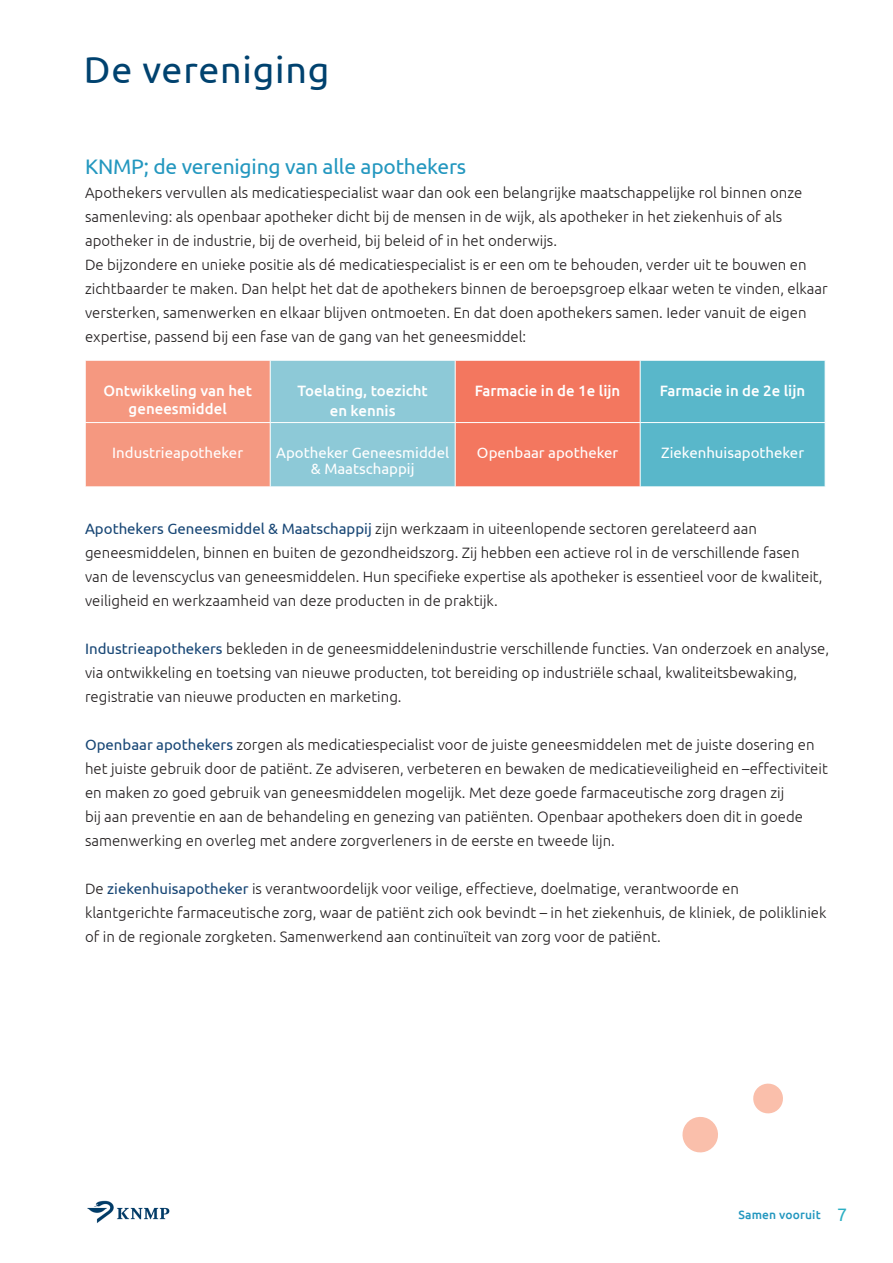
<style>
.page{position:relative;width:893px;height:1263px;background:#fff}
.page>*{position:absolute;margin:0;border:0;box-sizing:border-box;transform-origin:0 0}
._2__Platte_tekst{font:37.5px "Ubuntu";letter-spacing:.02em;color:#00426f}
.t1{font:21px "Ubuntu";letter-spacing:-.01em;color:#2397bf}
.t2{font:300 15px/24px "Ubuntu";color:#231f20}
._2__Platte_tekst-2{font:500 15px/18px "Ubuntu";color:#fff;text-align:center}
._2__Platte_tekst-3{font:15px/16.5px "Ubuntu";color:#fff;text-align:center}
.t3{font:500 12px "Ubuntu";letter-spacing:.01em;color:#2397bf}
.s1{font-weight:400;color:#174675}
.s2{font-weight:400;font-size:18px;color:#2cafc4}
</style>
<div class="page">
<img style="left:87px;top:1200px;width:83px;height:23px">
<svg style="left:86px;top:361px;width:739px;height:126px;background:#b3a4a0"></svg>
<hr style="left:270px;top:360px;width:1px;height:62px;background:#fff">
<hr style="left:455px;top:360px;width:1px;height:62px;background:#fff">
<hr style="left:640px;top:360px;width:1px;height:62px;background:#fff">
<hr style="left:85px;top:422px;width:185px;height:1px;background:#fff">
<hr style="left:270px;top:422px;width:185px;height:1px;background:#fff">
<hr style="left:270px;top:423px;width:1px;height:64px;background:#fff">
<hr style="left:455px;top:422px;width:185px;height:1px;background:#fff">
<hr style="left:455px;top:423px;width:1px;height:64px;background:#fff">
<hr style="left:640px;top:422px;width:185px;height:1px;background:#fff">
<hr style="left:640px;top:423px;width:1px;height:64px;background:#fff">
<svg style="left:682px;top:1117px;width:36px;height:36px"></svg>
<svg style="left:753px;top:1083px;width:30px;height:31px"></svg>
<p class="_2__Platte_tekst" style="left:84px;top:47px;width:247px">De vereniging</p>
<p class="t1" style="left:85px;top:154px;width:383px">KNMP; de vereniging van alle apothekers</p>
<p class="t2" style="left:85px;top:180px;width:744px">Apothekers vervullen als medicatiespecialist waar dan ook een belangrijke maatschappelijke rol binnen onze samenleving: als openbaar apotheker dicht bij de mensen in de wijk, als apotheker in het ziekenhuis of als apotheker in de industrie, bij de overheid, bij beleid of in het onderwijs.<br>De bijzondere en unieke positie als dé medicatiespecialist is er een om te behouden, verder uit te bouwen en zichtbaarder te maken. Dan helpt het dat de apothekers binnen de beroepsgroep elkaar weten te vinden, elkaar versterken, samenwerken en elkaar blijven ontmoeten. En dat doen apothekers samen. Ieder vanuit de eigen expertise, passend bij een fase van de gang van het geneesmiddel:</p>
<p class="_2__Platte_tekst-2" style="left:103px;top:381px;width:150px">Ontwikkeling van het geneesmiddel</p>
<p class="_2__Platte_tekst-2" style="left:297px;top:380px;width:132px;line-height:19.5px">Toelating, toezicht en kennis</p>
<p class="_2__Platte_tekst-2" style="left:475px;top:381px;width:147px">Farmacie in de 1e lijn</p>
<p class="_2__Platte_tekst-2" style="left:660px;top:381px;width:147px">Farmacie in de 2e lijn</p>
<p class="_2__Platte_tekst-3" style="left:112px;top:443px;width:132px">Industrieapotheker</p>
<p class="_2__Platte_tekst-3" style="left:276px;top:443px;width:174px">Apotheker Geneesmiddel &amp; Maatschappij</p>
<p class="_2__Platte_tekst-3" style="left:477px;top:443px;width:143px">Openbaar apotheker</p>
<p class="_2__Platte_tekst-3" style="left:661px;top:443px;width:144px">Ziekenhuisapotheker</p>
<p class="t2" style="left:85px;top:516px;width:739px"><span class="s1">Apothekers Geneesmiddel &amp; Maatschappij</span> zijn werkzaam in uiteenlopende sectoren gerelateerd aan geneesmiddelen, binnen en buiten de gezondheidszorg. Zij hebben een actieve rol in de verschillende fasen van de levenscyclus van geneesmiddelen. Hun specifieke expertise als apotheker is essentieel voor de kwaliteit, veiligheid en werkzaamheid van deze producten in de praktijk.</p>
<p class="t2" style="left:85px;top:636px;width:745px"><span class="s1">Industrieapothekers</span> bekleden in de geneesmiddelenindustrie verschillende functies. Van onderzoek en analyse, via ontwikkeling en toetsing van nieuwe producten, tot bereiding op industriële schaal, kwaliteitsbewaking, registratie van nieuwe producten en marketing.</p>
<p class="t2" style="left:85px;top:732px;width:744px"><span class="s1">Openbaar apothekers</span> zorgen als medicatiespecialist voor de juiste geneesmiddelen met de juiste dosering en het juiste gebruik door de patiënt. Ze adviseren, verbeteren en bewaken de medicatieveiligheid en –effectiviteit en maken zo goed gebruik van geneesmiddelen mogelijk. Met deze goede farmaceutische zorg dragen zij<br>bij aan preventie en aan de behandeling en genezing van patiënten. Openbaar apothekers doen dit in goede samenwerking en overleg met andere zorgverleners in de eerste en tweede lijn.</p>
<p class="t2" style="left:85px;top:876px;width:743px">De <span class="s1">ziekenhuisapotheker</span> is verantwoordelijk voor veilige, effectieve, doelmatige, verantwoorde en klantgerichte farmaceutische zorg, waar de patiënt zich ook bevindt – in het ziekenhuis, de kliniek, de polikliniek of in de regionale zorgketen. Samenwerkend aan continuïteit van zorg voor de patiënt.</p>
<p class="t3" style="left:739px;top:1207px;width:110px">Samen vooruit <span class="s2">7</span></p>
</div>
